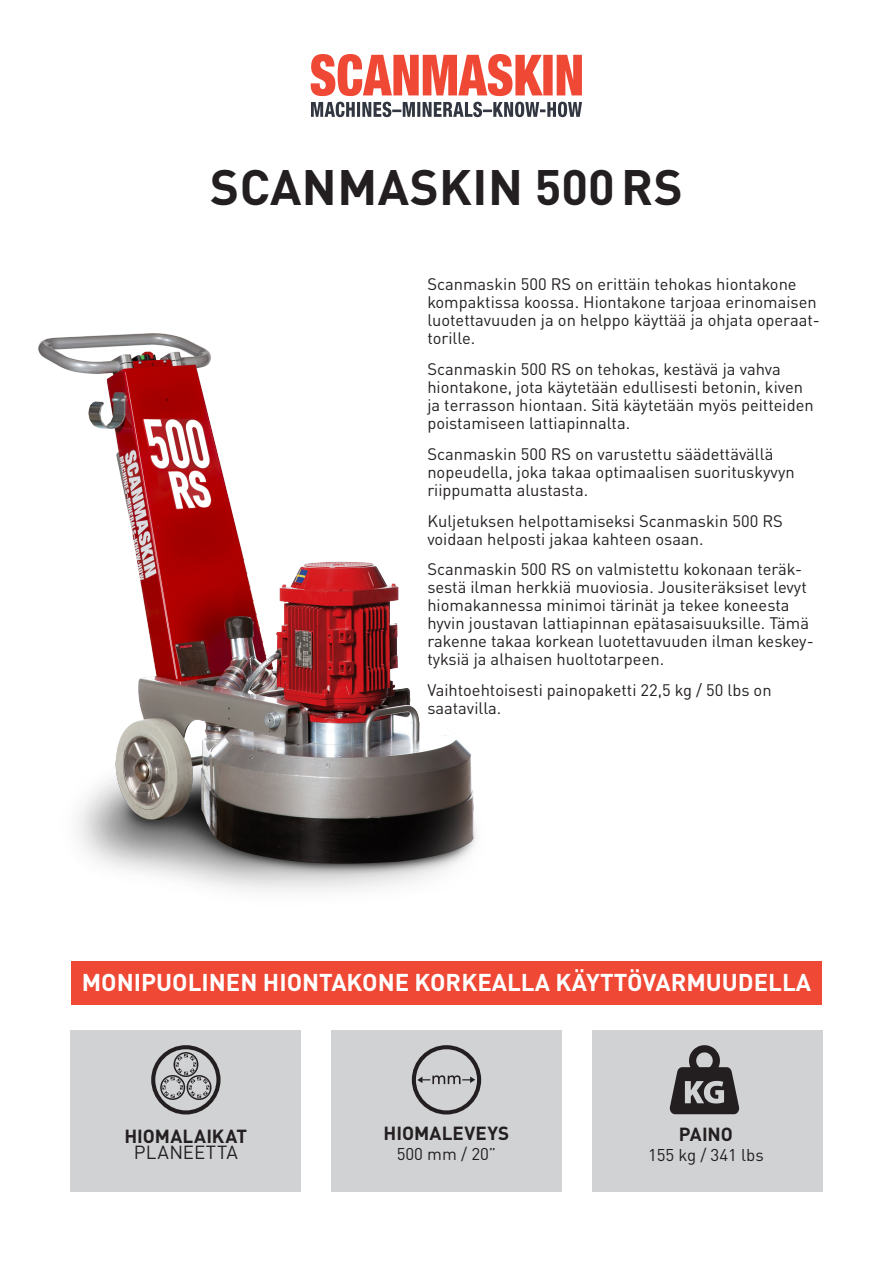
<style>
.page{position:relative;width:893px;height:1263px;background:#fff}
.page>*{position:absolute;margin:0;border:0;box-sizing:border-box;transform-origin:0 0}
.t1{font:700 49.2px "DIN Pro";letter-spacing:.01em;color:#231f20}
.t2{font:700 24px "DIN Pro";color:#fff}
.Teknisk_data{font:700 18.75px/16.5px "DIN Pro";color:#231f20;text-align:center}
.Teknisk_data-2{font:16.8px "DIN Pro";color:#231f20}
.t3{font:16.5px/18px "DIN Pro";color:#231f20}
.s1{font-weight:400}
</style>
<div class="page">
<div style="left:331px;top:1030px;width:231px;height:161px;background:#d1d2d4"></div>
<div style="left:592px;top:1030px;width:230px;height:161px;background:#d1d2d4"></div>
<div style="left:70px;top:1030px;width:231px;height:161px;background:#d1d2d4"></div>
<div style="left:71px;top:961px;width:751px;height:44px;background:#ef4835"></div>
<svg style="left:311px;top:54px;width:271px;height:42px"></svg>
<svg style="left:311px;top:102px;width:271px;height:15px"></svg>
<svg style="left:412px;top:1045px;width:69px;height:69px"></svg>
<svg style="left:151px;top:1045px;width:70px;height:69px"></svg>
<svg style="left:670px;top:1045px;width:69px;height:69px"></svg>
<img style="left:38px;top:333px;width:438px;height:558px">
<p class="t1" style="left:210px;top:149px;width:474px">SCANMASKIN 500RS</p>
<p class="t3" style="left:427px;top:274px;width:394px">Scanmaskin 500 RS on erittäin tehokas hiontakone kompaktissa koossa. Hiontakone tarjoaa erinomaisen luotettavuuden ja on helppo käyttää ja ohjata operaat&shy;torille.</p>
<p class="t3" style="left:427px;top:358px;width:388px">Scanmaskin 500 RS on tehokas, kestävä ja vahva hiontakone, jota käytetään edullisesti betonin, kiven ja terrasson hiontaan. Sitä käytetään myös peitteiden poistamiseen lattiapinnalta.</p>
<p class="t3" style="left:427px;top:443px;width:369px">Scanmaskin 500 RS on varustettu säädettävällä nopeudella, joka takaa optimaalisen suorituskyvyn riippumatta alustasta.</p>
<p class="t3" style="left:427px;top:510px;width:357px">Kuljetuksen helpottamiseksi Scanmaskin 500 RS voidaan helposti jakaa kahteen osaan.</p>
<p class="t3" style="left:427px;top:559px;width:388px">Scanmaskin 500 RS on valmistettu kokonaan teräk&shy;sestä ilman herkkiä muoviosia. Jousiteräksiset levyt hiomakannessa minimoi tärinät ja tekee koneesta hyvin joustavan lattiapinnan epätasaisuuksille. Tämä rakenne takaa korkean luotettavuuden ilman keskey&shy;tyksiä ja alhaisen huoltotarpeen.</p>
<p class="t3" style="left:427px;top:679px;width:346px">Vaihtoehtoisesti painopaketti 22,5 kg / 50 lbs on saatavilla.</p>
<p class="t2" style="left:82px;top:964px;width:731px">MONIPUOLINEN HIONTAKONE KORKEALLA KÄYTTÖVARMUUDELLA</p>
<p class="Teknisk_data" style="left:125px;top:1127px;width:124px">HIOMALAIKAT<br><span class="s1">PLANEETTA</span></p>
<p class="Teknisk_data" style="left:384px;top:1123px;width:127px">HIOMALEVEYS</p>
<p class="Teknisk_data-2" style="left:397px;top:1140px;width:101px">500 mm / 20”</p>
<p class="Teknisk_data" style="left:679px;top:1124px;width:56px">PAINO</p>
<p class="Teknisk_data-2" style="left:648px;top:1142px;width:117px">155 kg / 341 lbs</p>
</div>
